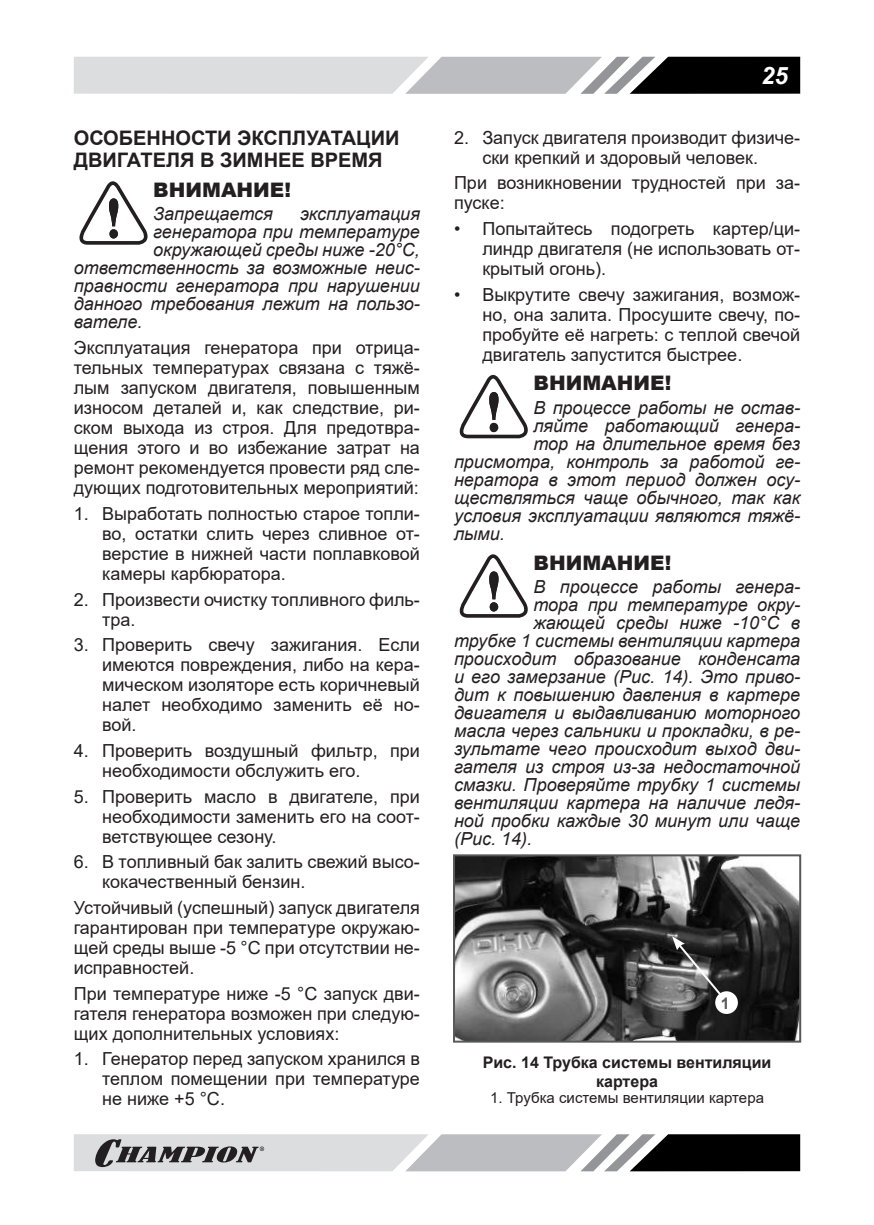
<style>
.page{position:relative;width:874px;height:1225px;background:#fff}
.page>*{position:absolute;margin:0;border:0;box-sizing:border-box;transform-origin:0 0}
.t1{font:italic 700 24px "Arial";color:#fff}
.t2{font:700 20px/22px "Arial";color:#231f20}
.t3{font:900 20px "Arial";color:#231f20}
.t4{font:18px/20px "Arial";color:#231f20;text-align:justify}
.t5{font:italic 18px "Arial";color:#231f20}
.t6{font:700 16px/19.2px "Arial";color:#231f20;text-align:center}
.t7{font:700 16px "Arial";color:#57585a}
.t8{font:15px "Arial";color:#231f20}
</style>
<div class="page">
<svg style="left:74px;top:57px;width:725px;height:37px"></svg>
<svg style="left:74px;top:1134px;width:725px;height:37px"></svg>
<svg style="left:79px;top:181px;width:69px;height:64px"></svg>
<svg style="left:459px;top:375px;width:69px;height:63px"></svg>
<svg style="left:459px;top:554px;width:69px;height:64px"></svg>
<img style="left:456px;top:857px;width:341px;height:182px">
<div style="left:453px;top:854px;width:347px;height:188px;border:2px solid #57585a"></div>
<div style="left:714px;top:991px;width:23px;height:23px;background:#fff;border-radius:50%"></div>
<svg style="left:671px;top:936px;width:53px;height:63px"></svg>
<p class="t2" style="left:74px;top:127px;width:327px">ОСОБЕННОСТИ ЭКСПЛУАТАЦИИ<br>ДВИГАТЕЛЯ В ЗИМНЕЕ ВРЕМЯ</p>
<p class="t3" style="left:153px;top:175px;width:139px">ВНИМАНИЕ!</p>
<p class="t5" style="left:153px;top:202px;width:121px">Запрещается</p>
<p class="t5" style="left:300px;top:202px;width:121px">эксплуатация</p>
<p class="t5" style="left:153px;top:220px;width:268px">генератора при температуре</p>
<p class="t5" style="left:153px;top:238px;width:268px">окружающей среды ниже -20°С,</p>
<p class="t5" style="left:74px;top:256px;width:347px">ответственность за возможные неис-</p>
<p class="t5" style="left:74px;top:274px;width:347px">правности генератора при нарушении</p>
<p class="t5" style="left:74px;top:292px;width:347px">данного требования лежит на пользо-</p>
<p class="t5" style="left:74px;top:310px;width:70px">вателе.</p>
<p class="t4" style="left:74px;top:338px;width:347px">Эксплуатация генератора при отрица&shy;тельных температурах связана с тяжё&shy;лым запуском двигателя, повышенным износом деталей и, как следствие, ри&shy;ском выхода из строя. Для предотвра&shy;щения этого и во избежание затрат на ремонт рекомендуется провести ряд сле&shy;дующих подготовительных мероприятий:</p>
<p class="t4" style="left:102px;top:503px;width:319px;text-indent:-28px">1. Выработать полностью старое топли&shy;во, остатки слить через сливное от&shy;верстие в нижней части поплавковой камеры карбюратора.</p>
<p class="t4" style="left:102px;top:589px;width:319px;text-indent:-28px">2. Произвести очистку топливного филь&shy;тра.</p>
<p class="t4" style="left:102px;top:635px;width:319px;text-indent:-28px">3. Проверить свечу зажигания. Если имеются повреждения, либо на кера&shy;мическом изоляторе есть коричневый налет необходимо заменить её но&shy;вой.</p>
<p class="t4" style="left:102px;top:740px;width:319px;text-indent:-28px">4. Проверить воздушный фильтр, при необходимости обслужить его.</p>
<p class="t4" style="left:102px;top:786px;width:319px;text-indent:-28px">5. Проверить масло в двигателе, при необходимости заменить его на соот&shy;ветствующее сезону.</p>
<p class="t4" style="left:102px;top:852px;width:319px;text-indent:-28px">6. В топливный бак залить свежий высо&shy;кокачественный бензин.</p>
<p class="t4" style="left:74px;top:897px;width:347px">Устойчивый (успешный) запуск двигателя гарантирован при температуре окружаю&shy;щей среды выше -5 °С при отсутствии не&shy;исправностей.</p>
<p class="t4" style="left:74px;top:983px;width:347px">При температуре ниже -5 °С запуск дви&shy;гателя генератора возможен при следую&shy;щих дополнительных условиях:</p>
<p class="t4" style="left:102px;top:1049px;width:319px;text-indent:-28px">1. Генератор перед запуском хранился в теплом помещении при температуре не ниже +5 °С.</p>
<h1 class="t1" style="left:760px;top:59px;width:28px">25</h1>
<p class="t4" style="left:482px;top:127px;width:319px;text-indent:-28px">2. Запуск двигателя производит физиче&shy;ски крепкий и здоровый человек.</p>
<p class="t4" style="left:454px;top:173px;width:347px">При возникновении трудностей при за&shy;пуске:</p>
<p class="t4" style="left:482px;top:218px;width:319px;text-indent:-28px">• Попытайтесь подогреть картер/ци&shy;линдр двигателя (не использовать от&shy;крытый огонь).</p>
<p class="t4" style="left:482px;top:284px;width:319px;text-indent:-28px">• Выкрутите свечу зажигания, возмож&shy;но, она залита. Просушите свечу, по&shy;пробуйте её нагреть: с теплой свечой двигатель запустится быстрее.</p>
<p class="t3" style="left:533px;top:369px;width:139px">ВНИМАНИЕ!</p>
<p class="t5" style="left:533px;top:396px;width:268px">В процессе работы не остав-</p>
<p class="t5" style="left:533px;top:414px;width:268px">ляйте работающий генера-</p>
<p class="t5" style="left:533px;top:432px;width:268px">тор на длительное время без</p>
<p class="t5" style="left:454px;top:450px;width:347px">присмотра, контроль за работой ге-</p>
<p class="t5" style="left:454px;top:468px;width:347px">нератора в этот период должен осу-</p>
<p class="t5" style="left:454px;top:486px;width:347px">ществляться чаще обычного, так как</p>
<p class="t5" style="left:454px;top:504px;width:347px">условия эксплуатации являются тяжё-</p>
<p class="t5" style="left:454px;top:522px;width:52px">лыми.</p>
<p class="t3" style="left:533px;top:548px;width:139px">ВНИМАНИЕ!</p>
<p class="t5" style="left:533px;top:575px;width:268px">В процессе работы генера-</p>
<p class="t5" style="left:533px;top:593px;width:268px">тора при температуре окру-</p>
<p class="t5" style="left:533px;top:611px;width:268px">жающей среды ниже -10°С в</p>
<p class="t5" style="left:454px;top:629px;width:347px">трубке 1 системы вентиляции картера</p>
<p class="t5" style="left:454px;top:647px;width:347px">происходит образование конденсата</p>
<p class="t5" style="left:454px;top:665px;width:347px">и его замерзание (Рис. 14). Это приво-</p>
<p class="t5" style="left:454px;top:683px;width:347px">дит к повышению давления в картере</p>
<p class="t5" style="left:454px;top:701px;width:347px">двигателя и выдавливанию моторного</p>
<p class="t5" style="left:454px;top:719px;width:347px">масла через сальники и прокладки, в ре-</p>
<p class="t5" style="left:454px;top:737px;width:347px">зультате чего происходит выход дви-</p>
<p class="t5" style="left:454px;top:755px;width:347px">гателя из строя из-за недостаточной</p>
<p class="t5" style="left:454px;top:773px;width:347px">смазки. Проверяйте трубку 1 системы</p>
<p class="t5" style="left:454px;top:791px;width:347px">вентиляции картера на наличие ледя-</p>
<p class="t5" style="left:454px;top:809px;width:347px">ной пробки каждые 30 минут или чаще</p>
<p class="t5" style="left:454px;top:827px;width:80px">(Рис. 14).</p>
<p class="t7" style="left:720px;top:992px;width:10px">1</p>
<p class="t6" style="left:482px;top:1052px;width:290px">Рис. 14 Трубка системы вентиляции картера</p>
<p class="t8" style="left:490px;top:1087px;width:275px">1. Трубка системы вентиляции картера</p>
</div>
